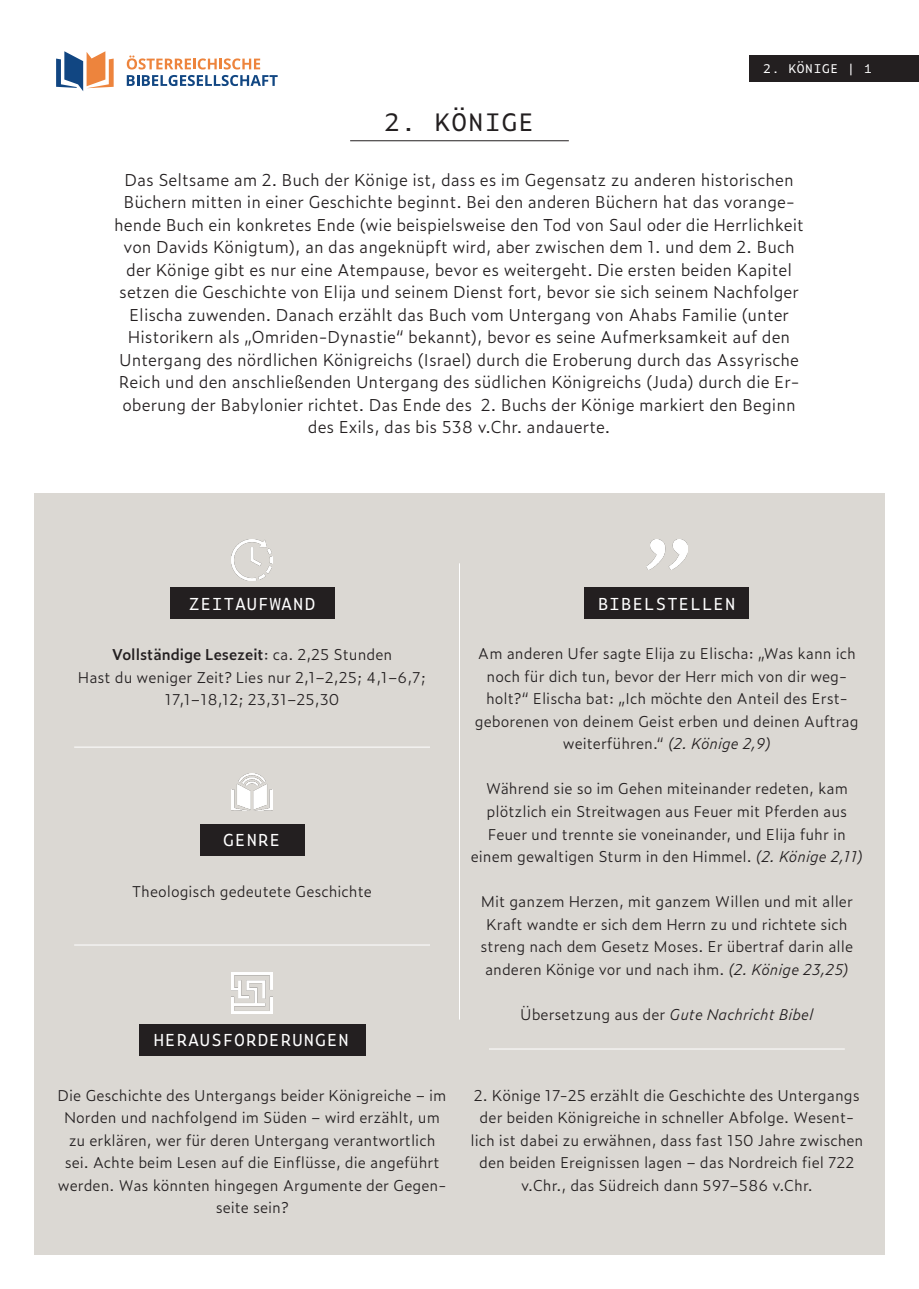
<style>
.page{position:relative;width:919px;height:1289px;background:#fff}
.page>*{position:absolute;margin:0;border:0;box-sizing:border-box;transform-origin:0 0}
.t1{font:24px "Zeitung Mono Pro";color:#231f20}
.t2{font:300 16.5px/22.5px "Zeitung Pro";color:#231f20;text-align:center}
.t3{font:16.5px "Zeitung Mono Pro";color:#fff}
.t4{font:300 15px/22.5px "Zeitung Pro";color:#231f20;text-align:center}
.t5{font:italic 300 15px "Zeitung Pro";color:#231f20}
.t6{font:12px "Zeitung Mono Pro";color:#fff}
.s1{font-weight:600}
.s2{font-style:italic}
.s3{font-style:normal}
</style>
<div class="page">
<div style="left:749px;top:55px;width:169px;height:26px;background:#231f20"></div>
<div style="left:34px;top:493px;width:850px;height:761px;background:#dbd8d3"></div>
<img style="left:231px;top:539px;width:41px;height:41px">
<img style="left:646px;top:539px;width:41px;height:30px">
<img style="left:231px;top:773px;width:41px;height:37px">
<img style="left:231px;top:972px;width:41px;height:41px">
<hr style="left:74px;top:746px;width:356px;height:1px;background:#fff">
<hr style="left:459px;top:563px;width:1px;height:456px;background:#fff">
<hr style="left:74px;top:944px;width:356px;height:1px;background:#fff">
<div style="left:170px;top:587px;width:164px;height:32px;background:#231f20"></div>
<div style="left:584px;top:587px;width:165px;height:32px;background:#231f20"></div>
<div style="left:199px;top:824px;width:105px;height:31px;background:#231f20"></div>
<div style="left:139px;top:1024px;width:226px;height:31px;background:#231f20"></div>
<hr style="left:350px;top:140px;width:218px;height:1px;background:#231f20">
<svg style="left:127px;top:56px;width:133px;height:13px"></svg>
<svg style="left:127px;top:75px;width:151px;height:11px"></svg>
<svg style="left:56px;top:51px;width:58px;height:40px"></svg>
<hr style="left:489px;top:1048px;width:355px;height:1px;background:#fff">
<h1 class="t1" style="left:383px;top:103px;width:153px">2. KÖNIGE</h1>
<p class="t6" style="left:762px;top:59px;width:94px">2. KÖNIGE |</p>
<p class="t6" style="left:863px;top:59px;width:10px">1</p>
<p class="t2" style="left:114px;top:167px;width:691px">Das Seltsame am 2. Buch der Könige ist, dass es im Gegensatz zu anderen historischen Büchern mitten in einer Geschichte beginnt. Bei den anderen Büchern hat das vorange&shy;hende Buch ein konkretes Ende (wie beispielsweise den Tod von Saul oder die Herrlichkeit von Davids Königtum), an das angeknüpft wird, aber zwischen dem 1. und dem 2. Buch der Könige gibt es nur eine Atempause, bevor es weitergeht. Die ersten beiden Kapitel setzen die Geschichte von Elija und seinem Dienst fort, bevor sie sich seinem Nachfolger Elischa zuwenden. Danach erzählt das Buch vom Untergang von Ahabs Familie (unter Historikern als „Omriden-Dynastie“ bekannt), bevor es seine Aufmerksamkeit auf den Untergang des nördlichen Königreichs (Israel) durch die Eroberung durch das Assyrische Reich und den anschließenden Untergang des südlichen Königreichs (Juda) durch die Er&shy;oberung der Babylonier richtet. Das Ende des 2. Buchs der Könige markiert den Beginn des Exils, das bis 538 v.Chr. andauerte.</p>
<p class="t3" style="left:188px;top:590px;width:129px">ZEITAUFWAND</p>
<p class="t3" style="left:597px;top:590px;width:140px">BIBELSTELLEN</p>
<p class="t4" style="left:78px;top:643px;width:349px"><span class="s1">Vollständige Lesezeit</span>: ca. 2,25 Stunden<br>Hast du weniger Zeit? Lies nur 2,1–2,25; 4,1–6,7;<br>17,1–18,12; 23,31–25,30</p>
<p class="t4" style="left:475px;top:642px;width:385px">Am anderen Ufer sagte Elija zu Elischa: „Was kann ich noch für dich tun, bevor der Herr mich von dir weg&shy;holt?“ Elischa bat: „Ich möchte den Anteil des Erst&shy;geborenen von deinem Geist erben und deinen Auftrag weiterführen.“ <span class="s2">(2. Könige 2,9)</span></p>
<p class="t4" style="left:470px;top:777px;width:394px">Während sie so im Gehen miteinander redeten, kam plötzlich ein Streitwagen aus Feuer mit Pferden aus Feuer und trennte sie voneinander, und Elija fuhr in einem gewaltigen Sturm in den Himmel. <span class="s2">(2. Könige 2,11)</span></p>
<p class="t4" style="left:480px;top:889px;width:374px">Mit ganzem Herzen, mit ganzem Willen und mit aller Kraft wandte er sich dem Herrn zu und richtete sich streng nach dem Gesetz Moses. Er übertraf darin alle anderen Könige vor und nach ihm. <span class="s2">(2. Könige 23,25)</span></p>
<p class="t5" style="left:520px;top:1002px;width:294px"><span class="s3">Übersetzung aus der</span> Gute Nachricht Bibel</p>
<p class="t3" style="left:223px;top:826px;width:59px">GENRE</p>
<p class="t4" style="left:132px;top:879px;width:241px">Theologisch gedeutete Geschichte</p>
<p class="t3" style="left:153px;top:1026px;width:198px">HERAUSFORDERUNGEN</p>
<p class="t4" style="left:58px;top:1083px;width:390px">Die Geschichte des Untergangs beider Königreiche – im Norden und nachfolgend im Süden – wird erzählt, um zu erklären, wer für deren Untergang verantwortlich sei. Achte beim Lesen auf die Einflüsse, die angeführt werden. Was könnten hingegen Argumente der Gegen&shy;seite sein?</p>
<p class="t4" style="left:470px;top:1083px;width:394px">2. Könige 17-25 erzählt die Geschichte des Untergangs der beiden Königreiche in schneller Abfolge. Wesent&shy;lich ist dabei zu erwähnen, dass fast 150 Jahre zwischen den beiden Ereignissen lagen – das Nordreich fiel 722 v.Chr., das Südreich dann 597–586 v.Chr.</p>
</div>
